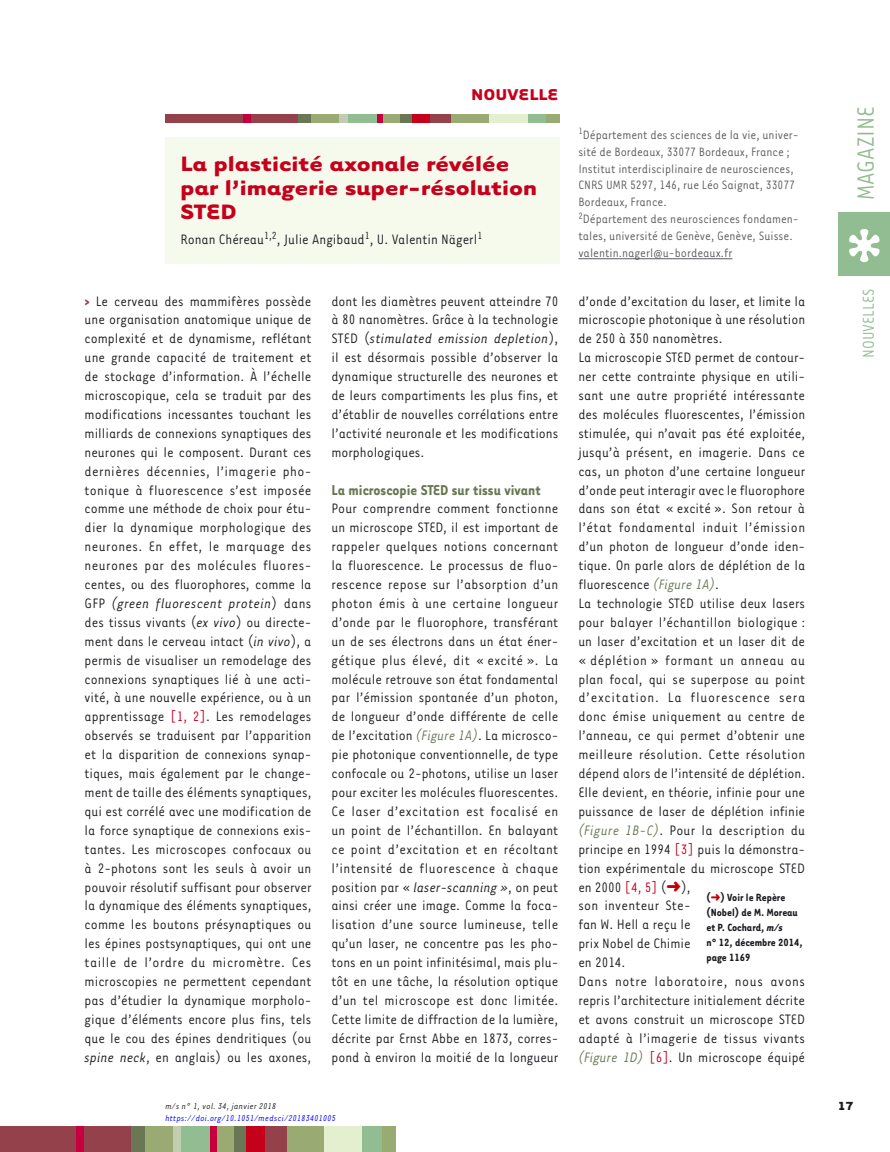
<style>
.page{position:relative;width:890px;height:1152px;background:#fff}
.page>*{position:absolute;margin:0;border:0;box-sizing:border-box;transform-origin:0 0}
.t1{font:27px "Tarzana Narrow";color:#92bc91}
.t2{font:700 24px/24px "Tarzana Wide";color:#c6001a}
.t3{font:18px "Tarzana Narrow";color:#92bc91}
.t4{font:700 18px "Tarzana Wide";color:#c6001a}
.t5{font:700 16.5px "Tarzana Narrow";color:#697754}
.t6{font:15.75px/18.9px "Tarzana Narrow";color:#1b1c20;text-align:justify}
.t7{font:13.95px/17px "Tarzana Narrow";color:#5c5b60}
.t8{font:700 13.5px "Tarzana Wide";color:#1b1c20}
.t9{font:700 12px/15px "Tarzana Narrow";color:#1b1c20}
.t10{font:italic 9.75px "Tarzana Narrow";letter-spacing:.025em;color:#00f}
.t11{font:italic 9.75px "Tarzana Narrow";letter-spacing:.025em;color:#1b1c20}
.s1{font-weight:700;color:#95414c}
.s2{font-style:italic}
.s3{color:#c4001e}
.s4{font-style:italic;color:#697754}
.s5{color:#c50006}
</style>
<div class="page">
<div style="left:0;top:1127px;width:132px;height:25px;background:#95414c"></div>
<div style="left:233px;top:1127px;width:13px;height:25px;background:#697754"></div>
<div style="left:76px;top:1127px;width:7px;height:25px;background:#c6003c"></div>
<div style="left:131px;top:1127px;width:22px;height:25px;background:#697754"></div>
<div style="left:145px;top:1127px;width:29px;height:25px;background:#9aaa73"></div>
<div style="left:173px;top:1127px;width:8px;height:25px;background:#c2ccb0"></div>
<div style="left:181px;top:1127px;width:30px;height:25px;background:#92bc91"></div>
<div style="left:215px;top:1127px;width:19px;height:25px;background:#9aaa73"></div>
<div style="left:211px;top:1127px;width:6px;height:25px;background:#c6003c"></div>
<div style="left:246px;top:1127px;width:27px;height:25px;background:#c6001a"></div>
<div style="left:285px;top:1127px;width:39px;height:25px;background:#9aaa73"></div>
<div style="left:265px;top:1127px;width:21px;height:25px;background:#95414c"></div>
<div style="left:324px;top:1127px;width:38px;height:25px;background:#e3efce"></div>
<div style="left:362px;top:1127px;width:20px;height:25px;background:#92bc91"></div>
<div style="left:381px;top:1127px;width:14px;height:25px;background:#9aaa73"></div>
<div style="left:838px;top:212px;width:51px;height:64px;background:#92bc91"></div>
<svg style="left:849px;top:229px;width:30px;height:33px"></svg>
<div style="left:165px;top:114px;width:133px;height:8px;background:#95414c"></div>
<div style="left:298px;top:114px;width:26px;height:8px;background:#697754"></div>
<div style="left:398px;top:114px;width:13px;height:8px;background:#697754"></div>
<div style="left:311px;top:114px;width:29px;height:8px;background:#9aaa73"></div>
<div style="left:347px;top:114px;width:29px;height:8px;background:#92bc91"></div>
<div style="left:526px;top:114px;width:21px;height:8px;background:#92bc91"></div>
<div style="left:381px;top:114px;width:18px;height:8px;background:#9aaa73"></div>
<div style="left:546px;top:114px;width:13px;height:8px;background:#9aaa73"></div>
<div style="left:450px;top:114px;width:39px;height:8px;background:#9aaa73"></div>
<div style="left:488px;top:114px;width:39px;height:8px;background:#e3efce"></div>
<div style="left:339px;top:114px;width:8px;height:8px;background:#c2ccb0"></div>
<div style="left:243px;top:114px;width:7px;height:8px;background:#c6003c"></div>
<div style="left:376px;top:114px;width:6px;height:8px;background:#c6003c"></div>
<div style="left:411px;top:114px;width:27px;height:8px;background:#c6001a"></div>
<div style="left:430px;top:114px;width:21px;height:8px;background:#95414c"></div>
<div style="left:165px;top:138px;width:394px;height:126px;background:#f6faed"></div>
<hr style="left:578px;top:258px;width:154px;height:1px;background:#5c5b60">
<p class="t4" style="left:471px;top:87px;width:89px">NOUVELLE</p>
<h2 class="t2" style="left:180px;top:155px;width:358px">La plasticité axonale révélée par l’imagerie super-résolution<br>STED</h2>
<p class="t6" style="left:180px;top:231px;width:303px">Ronan Chéreau<sup>1,2</sup>, Julie Angibaud<sup>1</sup>, U. Valentin Nägerl<sup>1</sup></p>
<p class="t6" style="left:85px;top:292px;width:228px"><span class="s1">&gt;</span> Le cerveau des mammifères possède une organisation anatomique unique de complexité et de dynamisme, reflétant une grande capacité de traitement et de stockage d’information. À l’échelle microscopique, cela se traduit par des modifications incessantes touchant les milliards de connexions synaptiques des neurones qui le composent. Durant ces dernières décennies, l’imagerie pho&shy;tonique à fluorescence s’est imposée comme une méthode de choix pour étu&shy;dier la dynamique morphologique des neurones. En effet, le marquage des neurones par des molécules fluores&shy;centes, ou des fluorophores, comme la GFP <span class="s2">(green fluorescent protein</span>) dans des tissus vivants (<span class="s2">ex vivo</span>) ou directe&shy;ment dans le cerveau intact (<span class="s2">in vivo</span>), a permis de visualiser un remodelage des connexions synaptiques lié à une acti&shy;vité, à une nouvelle expérience, ou à un apprentissage <span class="s3">[1, 2]</span>. Les remodelages observés se traduisent par l’apparition et la disparition de connexions synap&shy;tiques, mais également par le change&shy;ment de taille des éléments synaptiques, qui est corrélé avec une modification de la force synaptique de connexions exis&shy;tantes. Les microscopes confocaux ou à 2-photons sont les seuls à avoir un pouvoir résolutif suffisant pour observer la dynamique des éléments synaptiques, comme les boutons présynaptiques ou les épines postsynaptiques, qui ont une taille de l’ordre du micromètre. Ces microscopies ne permettent cependant pas d’étudier la dynamique morpholo&shy;gique d’éléments encore plus fins, tels que le cou des épines dendritiques (ou <span class="s2">spine neck</span>, en anglais) ou les axones,</p>
<p class="t6" style="left:331px;top:292px;width:228px">dont les diamètres peuvent atteindre 70 à 80 nanomètres. Grâce à la technologie STED (<span class="s2">stimulated emission depletion</span>), il est désormais possible d’observer la dynamique structurelle des neurones et de leurs compartiments les plus fins, et d’établir de nouvelles corrélations entre l’activité neuronale et les modifications morphologiques.</p>
<p class="t5" style="left:331px;top:483px;width:210px">La microscopie STED sur tissu vivant</p>
<p class="t6" style="left:331px;top:500px;width:228px">Pour comprendre comment fonctionne un microscope STED, il est important de rappeler quelques notions concernant la fluorescence. Le processus de fluo&shy;rescence repose sur l’absorption d’un photon émis à une certaine longueur d’onde par le fluorophore, transférant un de ses électrons dans un état éner&shy;gétique plus élevé, dit « excité ». La molécule retrouve son état fondamental par l’émission spontanée d’un photon, de longueur d’onde différente de celle de l’excitation <span class="s4">(Figure 1A)</span>. La microsco&shy;pie photonique conventionnelle, de type confocale ou 2-photons, utilise un laser pour exciter les molécules fluorescentes.<br>Ce laser d’excitation est focalisé en un point de l’échantillon. En balayant ce point d’excitation et en récoltant l’intensité de fluorescence à chaque position par « <span class="s2">laser-scanning »</span>, on peut ainsi créer une image. Comme la foca&shy;lisation d’une source lumineuse, telle qu’un laser, ne concentre pas les pho&shy;tons en un point infinitésimal, mais plu&shy;tôt en une tâche, la résolution optique d’un tel microscope est donc limitée.<br>Cette limite de diffraction de la lumière, décrite par Ernst Abbe en 1873, corres&shy;pond à environ la moitié de la longueur</p>
<p class="t7" style="left:578px;top:127px;width:222px"><sup>1</sup>Département des sciences de la vie, univer&shy;sité de Bordeaux, 33077 Bordeaux, France ; Institut interdisciplinaire de neurosciences, CNRS UMR 5297, 146, rue Léo Saignat, 33077<br>Bordeaux, France.<br><sup>2</sup>Département des neurosciences fondamen&shy;tales, université de Genève, Genève, Suisse. valentin.nagerl@u-bordeaux.fr</p>
<p class="t6" style="left:578px;top:292px;width:228px;text-align:left">d’onde d’excitation du laser, et limite la microscopie photonique à une résolution de 250 à 350 nanomètres.<br>La microscopie STED permet de contour&shy;ner cette contrainte physique en utili&shy;sant une autre propriété intéressante des molécules fluorescentes, l’émission stimulée, qui n’avait pas été exploitée, jusqu’à présent, en imagerie. Dans ce cas, un photon d’une certaine longueur d’onde peut interagir avec le fluorophore dans son état « excité ». Son retour à l’état fondamental induit l’émission d’un photon de longueur d’onde iden&shy;tique. On parle alors de déplétion de la fluorescence <span class="s4">(Figure 1A)</span>.<br>La technologie STED utilise deux lasers pour balayer l’échantillon biologique : un laser d’excitation et un laser dit de « déplétion » formant un anneau au plan focal, qui se superpose au point d’excitation. La fluorescence sera donc émise uniquement au centre de l’anneau, ce qui permet d’obtenir une meilleure résolution. Cette résolution dépend alors de l’intensité de déplétion.<br>Elle devient, en théorie, infinie pour une puissance de laser de déplétion infinie <span class="s4">(Figure 1B-C)</span>. Pour la description du principe en 1994 <span class="s3">[3]</span> puis la démonstra&shy;tion expérimentale du microscope STED en 2000 <span class="s3">[4, 5]</span> (<span class="s5">➜</span>),<br>son inventeur Ste-<br>fan W. Hell a reçu le<br>prix Nobel de Chimie<br>en 2014.<br>Dans notre laboratoire, nous avons repris l’architecture initialement décrite et avons construit un microscope STED adapté à l’imagerie de tissus vivants <span class="s4">(Figure 1D)</span> <span class="s3">[6]</span>. Un microscope équipé</p>
<p class="t9" style="left:706px;top:890px;width:98px">(<span class="s5">➜</span>) Voir le Repère (Nobel) de M. Moreau et P. Cochard, <span class="s2">m/s<br></span>n° 12, décembre 2014, page 1169</p>
<h1 class="t1" style="left:854px;top:200px;width:96px;rotate:-90deg">MAGAZINE</h1>
<p class="t3" style="left:860px;top:358px;width:70px;rotate:-90deg">NOUVELLES</p>
<p class="t11" style="left:165px;top:1102px;width:112px">m/s n° 1, vol. 34, janvier 2018</p>
<p class="t8" style="left:837px;top:1100px;width:18px">17</p>
<p class="t10" style="left:165px;top:1113px;width:172px">https://doi.org/10.1051/medsci/20183401005</p>
</div>
